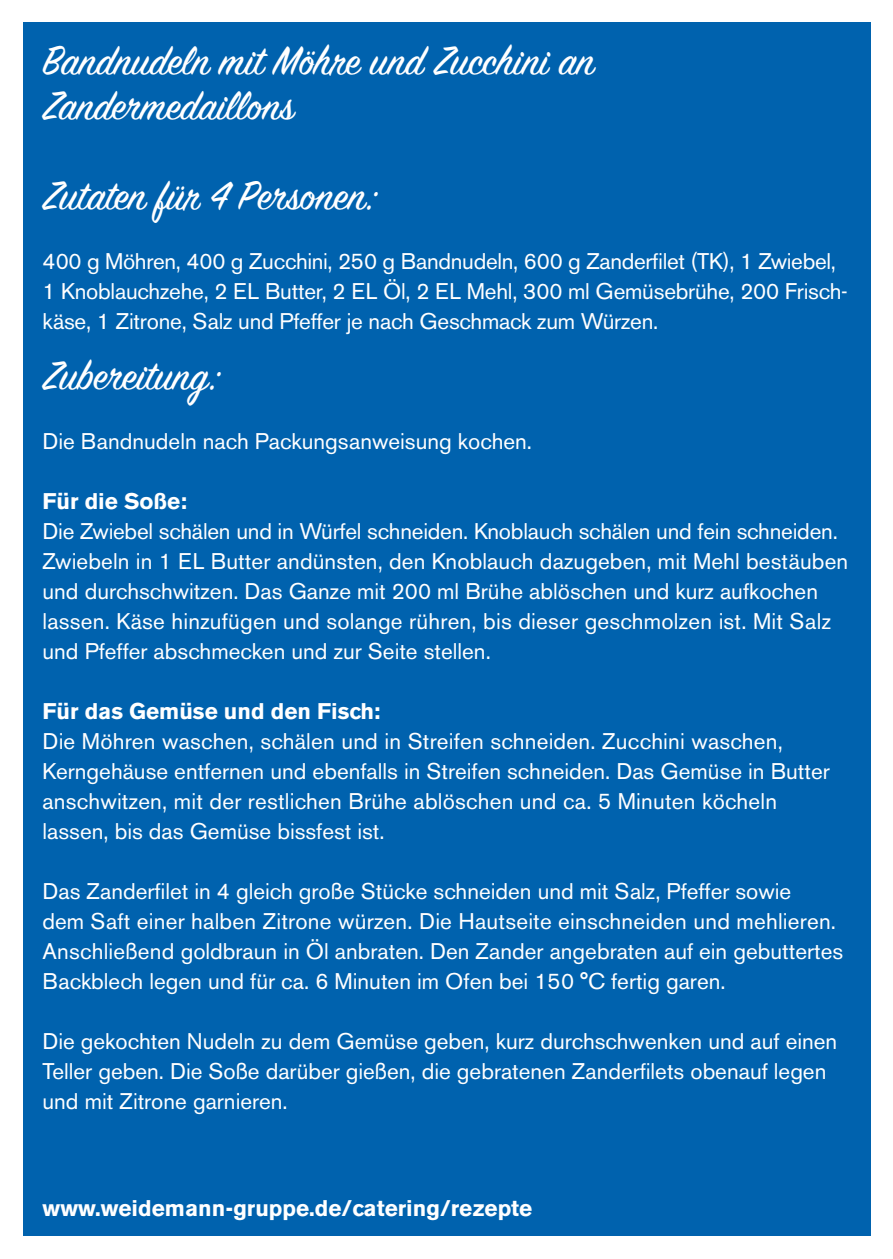
<style>
.page{position:relative;width:893px;height:1259px;background:#fff}
.page>*{position:absolute;margin:0;border:0;box-sizing:border-box;transform-origin:0 0}
.t1{font:45px/45px "Sign Painter House Script";color:#fff}
.t2{font:22.5px/30px "Akzidenz Grotesk BE";color:#fff}
.t3{font:700 22.5px "Akzidenz Grotesk BE";color:#fff}
</style>
<div class="page">
<div style="left:23px;top:23px;width:847px;height:1213px;background:#0062ae"></div>
<h1 class="t1" style="left:43px;top:42px;width:553px">Bandnudeln mit Möhre und Zucchini an<br>Zandermedaillons</h1>
<h1 class="t1" style="left:43px;top:177px;width:336px">Zutaten für 4 Personen:</h1>
<p class="t2" style="left:43px;top:246px;width:807px">400 g Möhren, 400 g Zucchini, 250 g Bandnudeln, 600 g Zanderfilet (TK), 1 Zwiebel,<br>1 Knoblauchzehe, 2 EL Butter, 2 EL Öl, 2 EL Mehl, 300 ml Gemüsebrühe, 200 Frisch&shy;käse, 1 Zitrone, Salz und Pfeffer je nach Geschmack zum Würzen.</p>
<h1 class="t1" style="left:43px;top:357px;width:179px">Zubereitung:</h1>
<p class="t2" style="left:43px;top:426px;width:491px">Die Bandnudeln nach Packungsanweisung kochen.</p>
<p class="t3" style="left:43px;top:488px;width:146px">Für die Soße:</p>
<p class="t2" style="left:43px;top:516px;width:807px">Die Zwiebel schälen und in Würfel schneiden. Knoblauch schälen und fein schneiden.<br>Zwiebeln in 1 EL Butter andünsten, den Knoblauch dazugeben, mit Mehl bestäuben und durchschwitzen. Das Ganze mit 200 ml Brühe ablöschen und kurz aufkochen lassen. Käse hinzufügen und solange rühren, bis dieser geschmolzen ist. Mit Salz und Pfeffer abschmecken und zur Seite stellen.</p>
<p class="t3" style="left:43px;top:698px;width:339px">Für das Gemüse und den Fisch:</p>
<p class="t2" style="left:43px;top:726px;width:789px">Die Möhren waschen, schälen und in Streifen schneiden. Zucchini waschen, Kerngehäuse entfernen und ebenfalls in Streifen schneiden. Das Gemüse in Butter anschwitzen, mit der restlichen Brühe ablöschen und ca. 5 Minuten köcheln lassen, bis das Gemüse bissfest ist.</p>
<p class="t2" style="left:43px;top:876px;width:802px">Das Zanderfilet in 4 gleich große Stücke schneiden und mit Salz, Pfeffer sowie<br>dem Saft einer halben Zitrone würzen. Die Hautseite einschneiden und mehlieren.<br>Anschließend goldbraun in Öl anbraten. Den Zander angebraten auf ein gebuttertes Backblech legen und für ca. 6 Minuten im Ofen bei 150 °C fertig garen.</p>
<p class="t2" style="left:43px;top:1026px;width:796px">Die gekochten Nudeln zu dem Gemüse geben, kurz durchschwenken und auf einen<br>Teller geben. Die Soße darüber gießen, die gebratenen Zanderfilets obenauf legen und mit Zitrone garnieren.</p>
<p class="t3" style="left:43px;top:1195px;width:491px">www.weidemann-gruppe.de/catering/rezepte</p>
</div>
